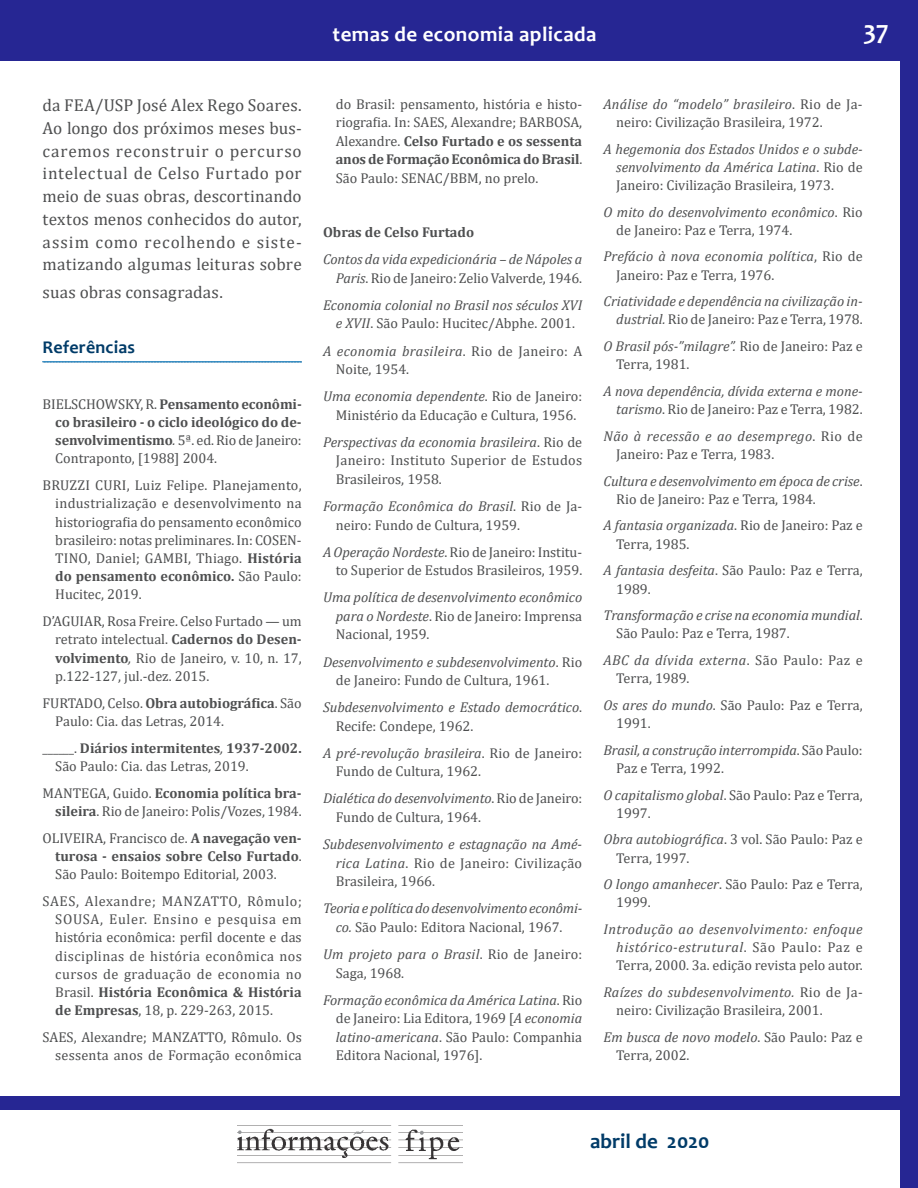
<style>
.page{position:relative;width:918px;height:1188px;background:#fff}
.page>*{position:absolute;margin:0;border:0;box-sizing:border-box;transform-origin:0 0}
.t1{font:700 27px "Candara";color:#fff}
.t2{font:700 21px "Candara";letter-spacing:.02em;color:#fff}
.t3{font:700 21px "Candara";color:#003b68}
.t4{font:700 18px "Candara";letter-spacing:.01em;color:#003b68}
.t5{font:17.25px/22.8px "Cambria";letter-spacing:.02em;color:#4e4f50;text-align:justify}
.t6{font:14.25px/18.3px "Cambria";color:#4e4f50}
.t7{font:italic 14.25px/18.1px "Cambria";color:#4e4f50}
.t8{font:700 14.25px/18.3px "Cambria";color:#4e4f50;text-align:justify}
.s1{font-weight:400}
.s2{font-weight:400;font-style:italic}
.s3{font-weight:700}
.s4{font-style:italic}
.s5{font-style:normal}
</style>
<div class="page">
<div style="left:900px;top:0;width:18px;height:1188px;background:#262693"></div>
<div style="left:0;top:0;width:918px;height:61px;background:#262693"></div>
<img style="left:238px;top:1128px;width:225px;height:36px">
<div style="left:0;top:1097px;width:918px;height:13px;background:#262693"></div>
<svg style="left:42px;top:361px;width:260px;height:1px"></svg>
<h2 class="t2" style="left:333px;top:21px;width:265px">temas de economia aplicada</h2>
<h1 class="t1" style="left:863px;top:13px;width:27px">37</h1>
<p class="t5" style="left:43px;top:94px;width:261px">da FEA/USP José Alex Rego Soares.<br>Ao longo dos próximos meses bus&shy;caremos reconstruir o percurso intelectual de Celso Furtado por meio de suas obras, descortinando textos menos conhecidos do autor, assim como recolhendo e siste&shy;matizando algumas leituras sobre</p>
<p class="t5" style="left:43px;top:280px;width:182px">suas obras consagradas.</p>
<p class="t4" style="left:43px;top:336px;width:94px">Referências</p>
<p class="t8" style="left:55px;top:394px;width:248px;text-indent:-13px"><span class="s1">BIELSCHOWSKY, R.</span> Pensamento econômi&shy;co brasileiro - o ciclo ideológico do de&shy;senvolvimentismo<span class="s2">.</span> <span class="s1">5ª. ed. Rio de Janeiro:<br>Contraponto, [1988] 2004.</span></p>
<p class="t6" style="left:55px;top:476px;width:248px;text-align:justify;text-indent:-13px">BRUZZI CURI, Luiz Felipe. Planejamento, industrialização e desenvolvimento na historiografia do pensamento econômico brasileiro: notas preliminares. In: COSEN-TINO, Daniel; GAMBI, Thiago. <span class="s3">História do pensamento econômico.</span> São Paulo:<br>Hucitec, 2019.</p>
<p class="t6" style="left:55px;top:612px;width:248px;text-align:justify;text-indent:-13px">D’AGUIAR, Rosa Freire. Celso Furtado — um retrato intelectual. <span class="s3">Cadernos do Desen&shy;volvimento</span><span class="s4">,</span> Rio de Janeiro, v. 10, n. 17, p.122-127, jul.-dez. 2015.</p>
<p class="t6" style="left:55px;top:694px;width:248px;text-indent:-13px">FURTADO, Celso. <span class="s3">Obra autobiográfica</span>. São<br>Paulo: Cia. das Letras, 2014.</p>
<p class="t6" style="left:55px;top:739px;width:248px;text-indent:-13px">______. <span class="s3">Diários intermitentes</span><span class="s4">,</span> <span class="s3">1937-2002.<br></span>São Paulo: Cia. das Letras, 2019.</p>
<p class="t6" style="left:43px;top:784px;width:261px;text-align:right">MANTEGA, Guido. <span class="s3">Economia política bra&shy;sileira</span>. Rio de Janeiro: Polis/Vozes, 1984.</p>
<p class="t6" style="left:55px;top:829px;width:248px;text-align:justify;text-indent:-13px">OLIVEIRA, Francisco de. <span class="s3">A navegação ven&shy;turosa - ensaios sobre Celso Furtado</span>.<br>São Paulo: Boitempo Editorial, 2003.</p>
<p class="t6" style="left:55px;top:892px;width:248px;text-align:justify;text-indent:-13px">SAES, Alexandre; MANZATTO, Rômulo; SOUSA, Euler. Ensino e pesquisa em história econômica: perfil docente e das disciplinas de história econômica nos cursos de graduação de economia no Brasil. <span class="s3">História Econômica &amp; História de Empresas</span>, 18, p. 229-263, 2015.</p>
<p class="t6" style="left:43px;top:1028px;width:261px;text-align:right">SAES, Alexandre; MANZATTO, Rômulo. Os sessenta anos de Formação econômica</p>
<p class="t6" style="left:336px;top:95px;width:248px;text-align:justify">do Brasil: pensamento, história e histo&shy;riografia. In: SAES, Alexandre; BARBOSA, Alexandre. <span class="s3">Celso Furtado e os sessenta anos de Formação Econômica do Brasil</span>.<br>São Paulo: SENAC/BBM, no prelo.</p>
<p class="t8" style="left:323px;top:223px;width:153px">Obras de Celso Furtado</p>
<p class="t7" style="left:323px;top:249px;width:261px;line-height:18.6px;text-align:right">Contos da vida expedicionária – de Nápoles a<br>Paris<span class="s5">. Rio de Janeiro: Zelio Valverde, 1946.</span></p>
<p class="t7" style="left:323px;top:295px;width:261px;line-height:18.6px;text-align:center">Economia colonial no Brasil nos séculos XVI e XVII<span class="s5">. São Paulo: Hucitec/Abphe. 2001.</span></p>
<p class="t6" style="left:336px;top:341px;width:248px;text-indent:-13px"><span class="s4">A economia brasileira</span>. Rio de Janeiro: A<br>Noite, 1954.</p>
<p class="t6" style="left:323px;top:387px;width:261px;text-align:center"><span class="s4">Uma economia dependente</span>. Rio de Janeiro:<br>Ministério da Educação e Cultura, 1956.</p>
<p class="t6" style="left:336px;top:433px;width:248px;text-align:justify;text-indent:-13px"><span class="s4">Perspectivas da economia brasileira</span>. Rio de Janeiro: Instituto Superior de Estudos Brasileiros, 1958.</p>
<p class="t6" style="left:336px;top:497px;width:248px;text-indent:-13px"><span class="s4">Formação Econômica do Brasil</span>. Rio de Ja&shy;neiro: Fundo de Cultura, 1959.</p>
<p class="t6" style="left:323px;top:542px;width:261px;text-align:right"><span class="s4">A Operação Nordeste</span>. Rio de Janeiro: Institu&shy;to Superior de Estudos Brasileiros, 1959.</p>
<p class="t7" style="left:336px;top:588px;width:248px;line-height:18.6px;text-align:justify;text-indent:-13px">Uma política de desenvolvimento econômico para o Nordeste<span class="s5">. Rio de Janeiro: Imprensa Nacional, 1959.</span></p>
<p class="t7" style="left:336px;top:652px;width:248px;line-height:18.6px;text-indent:-13px">Desenvolvimento e subdesenvolvimento<span class="s5">. Rio de Janeiro: Fundo de Cultura, 1961.</span></p>
<p class="t7" style="left:336px;top:697px;width:248px;line-height:18.6px;text-indent:-13px">Subdesenvolvimento e Estado democrático<span class="s5">.<br>Recife: Condepe, 1962.</span></p>
<p class="t6" style="left:336px;top:744px;width:248px;text-indent:-13px"><span class="s4">A pré-revolução brasileira</span>. Rio de Janeiro:<br>Fundo de Cultura, 1962.</p>
<p class="t6" style="left:336px;top:789px;width:248px;text-indent:-13px"><span class="s4">Dialética do desenvolvimento</span>. Rio de Janeiro:<br>Fundo de Cultura, 1964.</p>
<p class="t7" style="left:336px;top:834px;width:248px;line-height:18.6px;text-align:justify;text-indent:-13px">Subdesenvolvimento e estagnação na Amé&shy;rica Latina<span class="s5">. Rio de Janeiro: Civilização Brasileira, 1966.</span></p>
<p class="t7" style="left:323px;top:899px;width:261px;line-height:18.6px;text-align:center">Teoria e política do desenvolvimento econômi&shy;co. <span class="s5">São Paulo: Editora Nacional, 1967.</span></p>
<p class="t6" style="left:336px;top:945px;width:248px;text-indent:-13px"><span class="s4">Um projeto para o Brasil</span>. Rio de Janeiro:<br>Saga, 1968.</p>
<p class="t6" style="left:336px;top:990px;width:248px;text-align:justify;text-indent:-13px"><span class="s4">Formação econômica da América Latina</span>. Rio de Janeiro: Lia Editora, 1969 [<span class="s4">A economia latino-americana</span>. São Paulo: Companhia Editora Nacional, 1976].</p>
<p class="t6" style="left:616px;top:95px;width:248px;text-indent:-13px"><span class="s4">Análise do “modelo” brasileiro</span>. Rio de Ja&shy;neiro: Civilização Brasileira, 1972.</p>
<p class="t7" style="left:616px;top:139px;width:248px;text-align:justify;text-indent:-13px">A hegemonia dos Estados Unidos e o subde&shy;senvolvimento da América Latina<span class="s5">. Rio de Janeiro: Civilização Brasileira, 1973.</span></p>
<p class="t7" style="left:616px;top:202px;width:248px;text-indent:-13px">O mito do desenvolvimento econômico<span class="s5">. Rio de Janeiro: Paz e Terra, 1974.</span></p>
<p class="t7" style="left:616px;top:247px;width:248px;text-indent:-13px">Prefácio à nova economia política<span class="s5">, Rio de<br>Janeiro: Paz e Terra, 1976.</span></p>
<p class="t7" style="left:603px;top:292px;width:261px;text-align:right">Criatividade e dependência na civilização in&shy;dustrial. <span class="s5">Rio de Janeiro: Paz e Terra, 1978.</span></p>
<p class="t6" style="left:616px;top:337px;width:248px;text-indent:-13px"><span class="s4">O Brasil pós-”milagre”.</span> Rio de Janeiro: Paz e<br>Terra, 1981.</p>
<p class="t7" style="left:604px;top:381px;width:261px;text-align:right">A nova dependência, dívida externa e mone&shy;tarismo<span class="s5">. Rio de Janeiro: Paz e Terra, 1982.</span></p>
<p class="t6" style="left:616px;top:427px;width:248px;text-indent:-13px"><span class="s4">Não à recessão e ao desemprego</span>. Rio de<br>Janeiro: Paz e Terra, 1983.</p>
<p class="t7" style="left:616px;top:471px;width:248px;text-indent:-13px">Cultura e desenvolvimento em época de crise<span class="s5">.<br>Rio de Janeiro: Paz e Terra, 1984.</span></p>
<p class="t6" style="left:616px;top:517px;width:248px;text-indent:-13px"><span class="s4">A fantasia organizada</span>. Rio de Janeiro: Paz e<br>Terra, 1985.</p>
<p class="t6" style="left:616px;top:561px;width:248px;text-indent:-13px"><span class="s4">A fantasia desfeita</span>. São Paulo: Paz e Terra,<br>1989.</p>
<p class="t7" style="left:616px;top:606px;width:248px;text-indent:-13px">Transformação e crise na economia mundial<span class="s5">.<br>São Paulo: Paz e Terra, 1987.</span></p>
<p class="t6" style="left:616px;top:651px;width:248px;text-indent:-13px"><span class="s4">ABC da dívida externa</span>. São Paulo: Paz e<br>Terra, 1989.</p>
<p class="t6" style="left:616px;top:696px;width:248px;text-indent:-13px"><span class="s4">Os ares do mundo</span>. São Paulo: Paz e Terra,<br>1991.</p>
<p class="t7" style="left:616px;top:740px;width:248px;text-indent:-13px">Brasil, a construção interrompida<span class="s5">. São Paulo:<br>Paz e Terra, 1992.</span></p>
<p class="t6" style="left:616px;top:786px;width:248px;text-indent:-13px"><span class="s4">O capitalismo global</span>. São Paulo: Paz e Terra,<br>1997.</p>
<p class="t6" style="left:616px;top:830px;width:248px;text-indent:-13px"><span class="s4">Obra autobiográfica</span>. 3 vol. São Paulo: Paz e<br>Terra, 1997.</p>
<p class="t6" style="left:616px;top:875px;width:248px;text-indent:-13px"><span class="s4">O longo amanhecer</span>. São Paulo: Paz e Terra,<br>1999.</p>
<p class="t7" style="left:616px;top:920px;width:248px;text-align:justify;text-indent:-13px">Introdução ao desenvolvimento: enfoque histórico-estrutural<span class="s5">. São Paulo: Paz e Terra, 2000. 3a. edição revista pelo autor.</span></p>
<p class="t6" style="left:616px;top:983px;width:248px;text-indent:-13px"><span class="s4">Raízes do subdesenvolvimento.</span> Rio de Ja&shy;neiro: Civilização Brasileira, 2001.</p>
<p class="t6" style="left:616px;top:1028px;width:248px;text-indent:-13px"><span class="s4">Em busca de novo modelo</span>. São Paulo: Paz e<br>Terra, 2002.</p>
<h2 class="t3" style="left:590px;top:1128px;width:121px">abril de 2020</h2>
</div>
